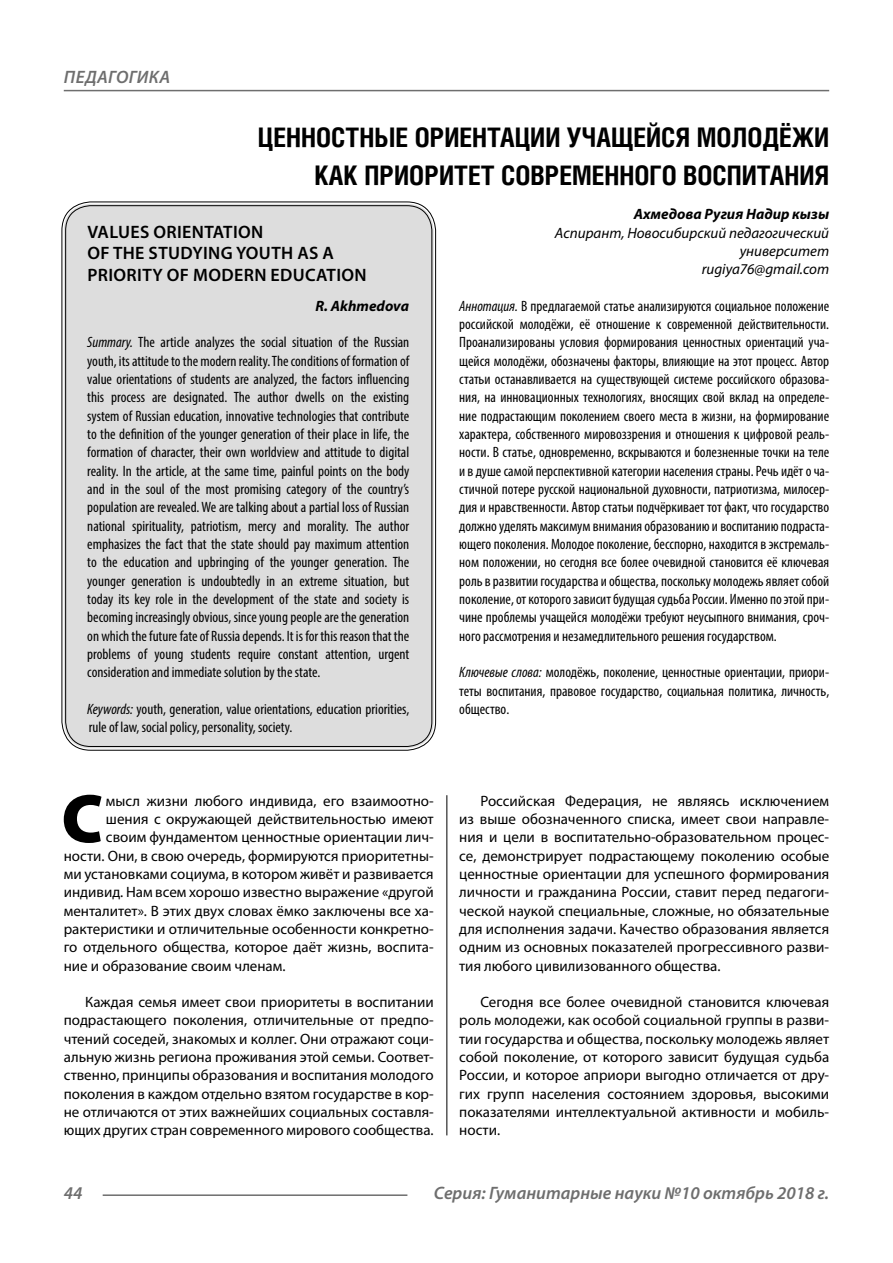
<style>
.page{position:relative;width:893px;height:1263px;background:#fff}
.page>*{position:absolute;margin:0;border:0;box-sizing:border-box;transform-origin:0 0}
.Bukvica{font:900 69.3px "Myriad Pro";color:#000}
.Header{font:700 27px/37.5px "Helios Cond";color:#000;text-align:right}
.Header-eng{font:600 18px/21.6px "Myriad Pro";letter-spacing:.02em;color:#000}
.t1{font:italic 600 18px "Myriad Pro";color:#6e6e6e}
.Annotation-rus{font:condensed 15px/18.3px "Myriad Pro";color:#000;text-align:justify}
.Annotation-eng{font:condensed 15px/18.3px "Myriad Pro";color:#000;text-align:justify}
.Normal{font:15px/18.3px "Myriad Pro";color:#000;text-align:justify}
.Bukvica-2{font:15px "Myriad Pro";color:#000}
.Author-doc{font:italic 15px/18.3px "Myriad Pro";color:#000;text-align:right}
.Author{font:italic 700 15px "Myriad Pro";color:#000}
.Author-email{font:italic 15px "Myriad Pro";color:#000}
.Author-eng{font:italic 700 15px "Myriad Pro";color:#000}
.s1{font-style:italic}
</style>
<div class="page">
<hr style="left:446px;top:795px;width:1px;height:340px;background:#000">
<div style="left:64px;top:204px;width:370px;height:544px;background:#ddd;border-radius:27px"></div>
<hr style="left:103px;top:1194px;width:304px;height:2px;background:#6e6e6e">
<hr style="left:64px;top:90px;width:765px;height:1px;background:#6e6e6e">
<p class="t1" style="left:64px;top:66px;width:24px">Педагогика</p>
<p class="Header" style="left:258px;top:118px;width:573px">ЦЕННОСТНЫЕ ОРИЕНТАЦИИ УЧАЩЕЙСЯ МОЛОДЁЖИ<br>КАК ПРИОРИТЕТ СОВРЕМЕННОГО ВОСПИТАНИЯ</p>
<p class="Author" style="left:634px;top:204px;width:197px">Ахмедова Ругия Надир кызы</p>
<p class="Author-doc" style="left:555px;top:223px;width:276px">Аспирант, Новосибирский педагогический университет</p>
<p class="Author-email" style="left:702px;top:260px;width:129px">rugiya76@gmail.com</p>
<p class="Annotation-rus" style="left:459px;top:296px;width:371px"><span class="s1">Аннотация.</span> В предлагаемой статье анализируются социальное положение российской молодёжи, её отношение к современной действительности.<br>Проанализированы условия формирования ценностных ориентаций уча&shy;щейся молодёжи, обозначены факторы, влияющие на этот процесс. Автор статьи останавливается на существующей системе российского образова&shy;ния, на инновационных технологиях, вносящих свой вклад на определе&shy;ние подрастающим поколением своего места в жизни, на формирование характера, собственного мировоззрения и отношения к цифровой реаль&shy;ности. В статье, одновременно, вскрываются и болезненные точки на теле и в душе самой перспективной категории населения страны. Речь идёт о ча&shy;стичной потере русской национальной духовности, патриотизма, милосер&shy;дия и нравственности. Автор статьи подчёркивает тот факт, что государство должно уделять максимум внимания образованию и воспитанию подраста&shy;ющего поколения. Молодое поколение, бесспорно, находится в экстремаль&shy;ном положении, но сегодня все более очевидной становится её ключевая роль в развитии государства и общества, поскольку молодежь являет собой поколение, от которого зависит будущая судьба России. Именно по этой при&shy;чине проблемы учащейся молодёжи требуют неусыпного внимания, сроч&shy;ного рассмотрения и незамедлительного решения государством.</p>
<p class="Annotation-rus" style="left:459px;top:663px;width:371px"><span class="s1">Ключевые слова:</span> молодёжь, поколение, ценностные ориентации, приори&shy;теты воспитания, правовое государство, социальная политика, личность, общество.</p>
<p class="Header-eng" style="left:87px;top:220px;width:281px">VALUES ORIENTATION<br>OF THE STUDYING YOUTH AS A<br>PRIORITY OF MODERN EDUCATION</p>
<p class="Author-eng" style="left:315px;top:296px;width:95px">R. Akhmedovа</p>
<p class="Annotation-eng" style="left:87px;top:333px;width:324px"><span class="s1">Summary.</span> The article analyzes the social situation of the Russian youth, its attitude to the modern reality. The conditions of formation of value orientations of students are analyzed, the factors influencing this process are designated. The author dwells on the existing system of Russian education, innovative technologies that contribute to the definition of the younger generation of their place in life, the formation of character, their own worldview and attitude to digital reality. In the article, at the same time, painful points on the body and in the soul of the most promising category of the country’s population are revealed. We are talking about a partial loss of Russian national spirituality, patriotism, mercy and morality. The author emphasizes the fact that the state should pay maximum attention to the education and upbringing of the younger generation. The younger generation is undoubtedly in an extreme situation, but today its key role in the development of the state and society is becoming increasingly obvious, since young people are the generation on which the future fate of Russia depends. It is for this reason that the problems of young students require constant attention, urgent consideration and immediate solution by the state.</p>
<p class="Annotation-eng" style="left:87px;top:700px;width:323px"><span class="s1">Keywords:</span> youth, generation, value orientations, education priorities, rule of law, social policy, personality, society.</p>
<p class="Bukvica" style="left:61px;top:772px;width:43px">С</p>
<p class="Bukvica-2" style="left:106px;top:791px;width:329px">мысл жизни любого индивида, его взаимоотно-</p>
<p class="Bukvica-2" style="left:106px;top:810px;width:329px">шения с окружающей действительностью имеют</p>
<p class="Bukvica-2" style="left:106px;top:828px;width:329px">своим фундаментом ценностные ориентации лич-</p>
<p class="Bukvica-2" style="left:64px;top:846px;width:371px">ности. Они, в свою очередь, формируются приоритетны-</p>
<p class="Bukvica-2" style="left:64px;top:864px;width:371px">ми установками социума, в котором живёт и развивается</p>
<p class="Bukvica-2" style="left:64px;top:883px;width:371px">индивид. Нам всем хорошо известно выражение «другой</p>
<p class="Bukvica-2" style="left:64px;top:901px;width:371px">менталитет». В этих двух словах ёмко заключены все ха-</p>
<p class="Bukvica-2" style="left:64px;top:919px;width:371px">рактеристики и отличительные особенности конкретно-</p>
<p class="Bukvica-2" style="left:64px;top:938px;width:371px">го отдельного общества, которое даёт жизнь, воспита-</p>
<p class="Bukvica-2" style="left:64px;top:956px;width:223px">ние и образование своим членам.</p>
<p class="Normal" style="left:64px;top:993px;width:371px;text-indent:21px">Каждая семья имеет свои приоритеты в воспитании подрастающего поколения, отличительные от предпо&shy;чтений соседей, знакомых и коллег. Они отражают соци&shy;альную жизнь региона проживания этой семьи. Соответ&shy;ственно, принципы образования и воспитания молодого поколения в каждом отдельно взятом государстве в кор&shy;не отличаются от этих важнейших социальных составля&shy;ющих других стран современного мирового сообщества.</p>
<p class="Normal" style="left:459px;top:791px;width:371px;text-indent:21px">Российская Федерация, не являясь исключением из выше обозначенного списка, имеет свои направле&shy;ния и цели в воспитательно-образовательном процес&shy;се, демонстрирует подрастающему поколению особые ценностные ориентации для успешного формирования личности и гражданина России, ставит перед педагоги&shy;ческой наукой специальные, сложные, но обязательные для исполнения задачи. Качество образования является одним из основных показателей прогрессивного разви&shy;тия любого цивилизованного общества.</p>
<p class="Normal" style="left:459px;top:993px;width:371px;text-indent:21px">Сегодня все более очевидной становится ключевая роль молодежи, как особой социальной группы в разви&shy;тии государства и общества, поскольку молодежь являет собой поколение, от которого зависит будущая судьба России, и которое априори выгодно отличается от дру&shy;гих групп населения состоянием здоровья, высокими показателями интеллектуальной активности и мобиль&shy;ности.</p>
<p class="t1" style="left:64px;top:1182px;width:20px">44</p>
<p class="t1" style="left:434px;top:1182px;width:397px">Серия: Гуманитарные науки №10 октябрь 2018 г.</p>
</div>
